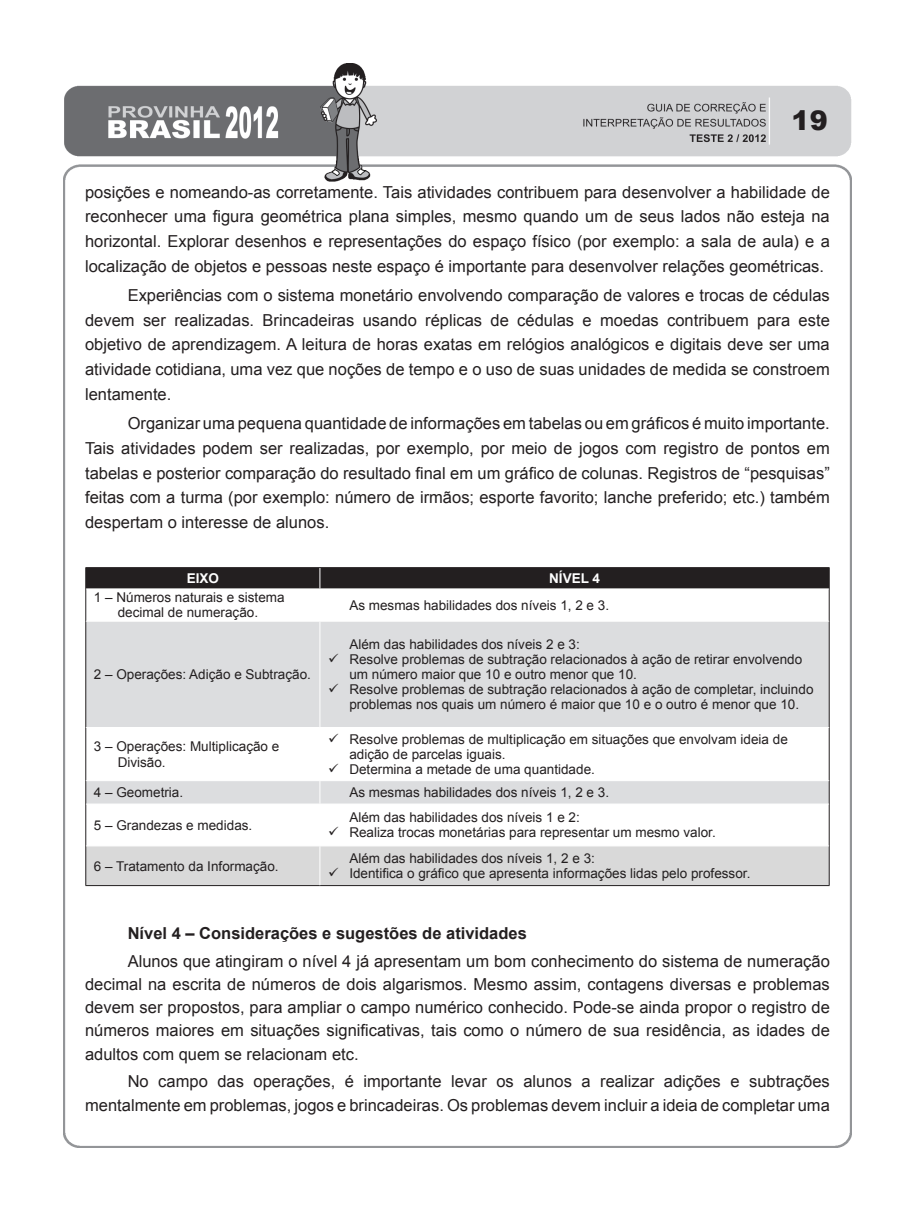
<style>
.page{position:relative;width:915px;height:1212px;background:#fff}
.page>*{position:absolute;margin:0;border:0;box-sizing:border-box;transform-origin:0 0}
.t1{font:900 27px "Arial";color:#231f20}
._03_-_Texto{font:16.5px/24.8px "Arial";color:#231f20;text-align:justify}
._03_-_Texto-2{font:700 16.5px "Arial";color:#231f20}
.t2{font:13.5px/15px "Arial";color:#231f20}
.t3{font:700 13.5px "Arial";color:#fff}
</style>
<div class="page">
<img style="left:64px;top:64px;width:786px;height:1084px">
<svg style="left:86px;top:622px;width:742px;height:182px;fill:#dcdddf"></svg>
<hr style="left:85px;top:567px;width:235px;height:1px;background:#231f20">
<hr style="left:320px;top:567px;width:509px;height:1px;background:#231f20">
<hr style="left:85px;top:589px;width:1px;height:32px;background:#231f20">
<hr style="left:828px;top:589px;width:1px;height:32px;background:#231f20">
<hr style="left:85px;top:621px;width:1px;height:106px;background:#231f20">
<hr style="left:828px;top:621px;width:1px;height:106px;background:#231f20">
<hr style="left:85px;top:727px;width:1px;height:54px;background:#231f20">
<hr style="left:828px;top:727px;width:1px;height:54px;background:#231f20">
<svg style="left:85px;top:781px;width:1px;height:23px"></svg>
<svg style="left:828px;top:781px;width:1px;height:23px"></svg>
<hr style="left:85px;top:804px;width:1px;height:42px;background:#231f20">
<hr style="left:828px;top:804px;width:1px;height:42px;background:#231f20">
<hr style="left:85px;top:846px;width:1px;height:39px;background:#231f20">
<hr style="left:828px;top:846px;width:1px;height:39px;background:#231f20">
<hr style="left:85px;top:885px;width:235px;height:1px;background:#231f20">
<hr style="left:320px;top:885px;width:509px;height:1px;background:#231f20">
<div style="left:85px;top:568px;width:744px;height:21px;background:#231f20"></div>
<hr style="left:86px;top:588px;width:234px;height:1px;background:#fff">
<hr style="left:320px;top:588px;width:508px;height:1px;background:#fff">
<hr style="left:319px;top:589px;width:1px;height:32px;background:#fff">
<hr style="left:86px;top:621px;width:234px;height:1px;background:#fff">
<hr style="left:320px;top:621px;width:508px;height:1px;background:#fff">
<hr style="left:319px;top:621px;width:1px;height:106px;background:#fff">
<hr style="left:86px;top:727px;width:234px;height:1px;background:#fff">
<hr style="left:320px;top:727px;width:508px;height:1px;background:#fff">
<hr style="left:319px;top:728px;width:1px;height:52px;background:#fff">
<hr style="left:86px;top:780px;width:234px;height:1px;background:#fff">
<hr style="left:320px;top:780px;width:508px;height:1px;background:#fff">
<svg style="left:319px;top:781px;width:1px;height:23px"></svg>
<hr style="left:86px;top:804px;width:234px;height:1px;background:#fff">
<hr style="left:320px;top:804px;width:508px;height:1px;background:#fff">
<hr style="left:319px;top:804px;width:1px;height:41px;background:#fff">
<hr style="left:86px;top:845px;width:234px;height:1px;background:#fff">
<hr style="left:320px;top:845px;width:508px;height:1px;background:#fff">
<svg style="left:338px;top:664px;width:14px;height:1px"></svg>
<svg style="left:338px;top:694px;width:14px;height:1px"></svg>
<svg style="left:338px;top:744px;width:14px;height:1px"></svg>
<svg style="left:338px;top:774px;width:14px;height:1px"></svg>
<svg style="left:338px;top:837px;width:14px;height:1px"></svg>
<div style="left:86px;top:846px;width:742px;height:39px;background:#d9d9d9"></div>
<h1 class="t1" style="left:791px;top:101px;width:38px">19</h1>
<p class="_03_-_Texto" style="left:85px;top:180px;width:746px">posições e nomeando-as corretamente. Tais atividades contribuem para desenvolver a habilidade de reconhecer uma figura geométrica plana simples, mesmo quando um de seus lados não esteja na horizontal. Explorar desenhos e representações do espaço físico (por exemplo: a sala de aula) e a localização de objetos e pessoas neste espaço é importante para desenvolver relações geométricas.</p>
<p class="_03_-_Texto" style="left:85px;top:283px;width:746px;text-indent:43px">Experiências com o sistema monetário envolvendo comparação de valores e trocas de cédulas devem ser realizadas. Brincadeiras usando réplicas de cédulas e moedas contribuem para este objetivo de aprendizagem. A leitura de horas exatas em relógios analógicos e digitais deve ser uma atividade cotidiana, uma vez que noções de tempo e o uso de suas unidades de medida se constroem lentamente.</p>
<p class="_03_-_Texto" style="left:85px;top:411px;width:746px;text-indent:43px">Organizar uma pequena quantidade de informações em tabelas ou em gráficos é muito importante.<br>Tais atividades podem ser realizadas, por exemplo, por meio de jogos com registro de pontos em tabelas e posterior comparação do resultado final em um gráfico de colunas. Registros de “pesquisas” feitas com a turma (por exemplo: número de irmãos; esporte favorito; lanche preferido; etc.) também despertam o interesse de alunos.</p>
<p class="t3" style="left:187px;top:569px;width:34px">EIXO</p>
<p class="t3" style="left:549px;top:569px;width:52px">NÍVEL 4</p>
<p class="t2" style="left:94px;top:590px;width:192px;text-align:center">1 – Números naturais e sistema decimal de numeração.</p>
<p class="t2" style="left:349px;top:598px;width:261px">As mesmas habilidades dos níveis 1, 2 e 3.</p>
<p class="t2" style="left:94px;top:667px;width:218px">2 – Operações: Adição e Subtração.</p>
<p class="t2" style="left:349px;top:637px;width:232px">Além das habilidades dos níveis 2 e 3:</p>
<p class="t2" style="left:349px;top:652px;width:454px;text-indent:-21px">✓ Resolve problemas de subtração relacionados à ação de retirar envolvendo um número maior que 10 e outro menor que 10.</p>
<p class="t2" style="left:328px;top:682px;width:487px;text-align:center">✓ Resolve problemas de subtração relacionados à ação de completar, incluindo problemas nos quais um número é maior que 10 e o outro é menor que 10.</p>
<p class="t2" style="left:118px;top:739px;width:163px;text-indent:-24px">3 – Operações: Multiplicação e<br>Divisão.</p>
<p class="t2" style="left:349px;top:732px;width:440px;text-indent:-21px">✓ Resolve problemas de multiplicação em situações que envolvam ideia de adição de parcelas iguais.</p>
<p class="t2" style="left:328px;top:762px;width:268px">✓ Determina a metade de uma quantidade.</p>
<p class="t2" style="left:94px;top:785px;width:91px">4 – Geometria.</p>
<p class="t2" style="left:349px;top:785px;width:261px">As mesmas habilidades dos níveis 1, 2 e 3.</p>
<p class="t2" style="left:94px;top:818px;width:160px">5 – Grandezas e medidas.</p>
<p class="t2" style="left:349px;top:810px;width:232px">Além das habilidades dos níveis 1 e 2:</p>
<p class="t2" style="left:328px;top:825px;width:389px">✓ Realiza trocas monetárias para representar um mesmo valor.</p>
<p class="t2" style="left:94px;top:858px;width:186px">6 – Tratamento da Informação.</p>
<p class="t2" style="left:349px;top:851px;width:247px">Além das habilidades dos níveis 1, 2 e 3:</p>
<p class="t2" style="left:328px;top:866px;width:424px">✓ Identifica o gráfico que apresenta informações lidas pelo professor.</p>
<p class="_03_-_Texto-2" style="left:128px;top:922px;width:400px">Nível 4 – Considerações e sugestões de atividades</p>
<p class="_03_-_Texto" style="left:85px;top:949px;width:746px;line-height:23.2px;text-indent:43px">Alunos que atingiram o nível 4 já apresentam um bom conhecimento do sistema de numeração decimal na escrita de números de dois algarismos. Mesmo assim, contagens diversas e problemas devem ser propostos, para ampliar o campo numérico conhecido. Pode-se ainda propor o registro de números maiores em situações significativas, tais como o número de sua residência, as idades de adultos com quem se relacionam etc.</p>
<p class="_03_-_Texto" style="left:85px;top:1070px;width:746px;line-height:23.2px;text-align:right">No campo das operações, é importante levar os alunos a realizar adições e subtrações mentalmente em problemas, jogos e brincadeiras. Os problemas devem incluir a ideia de completar uma</p>
</div>
